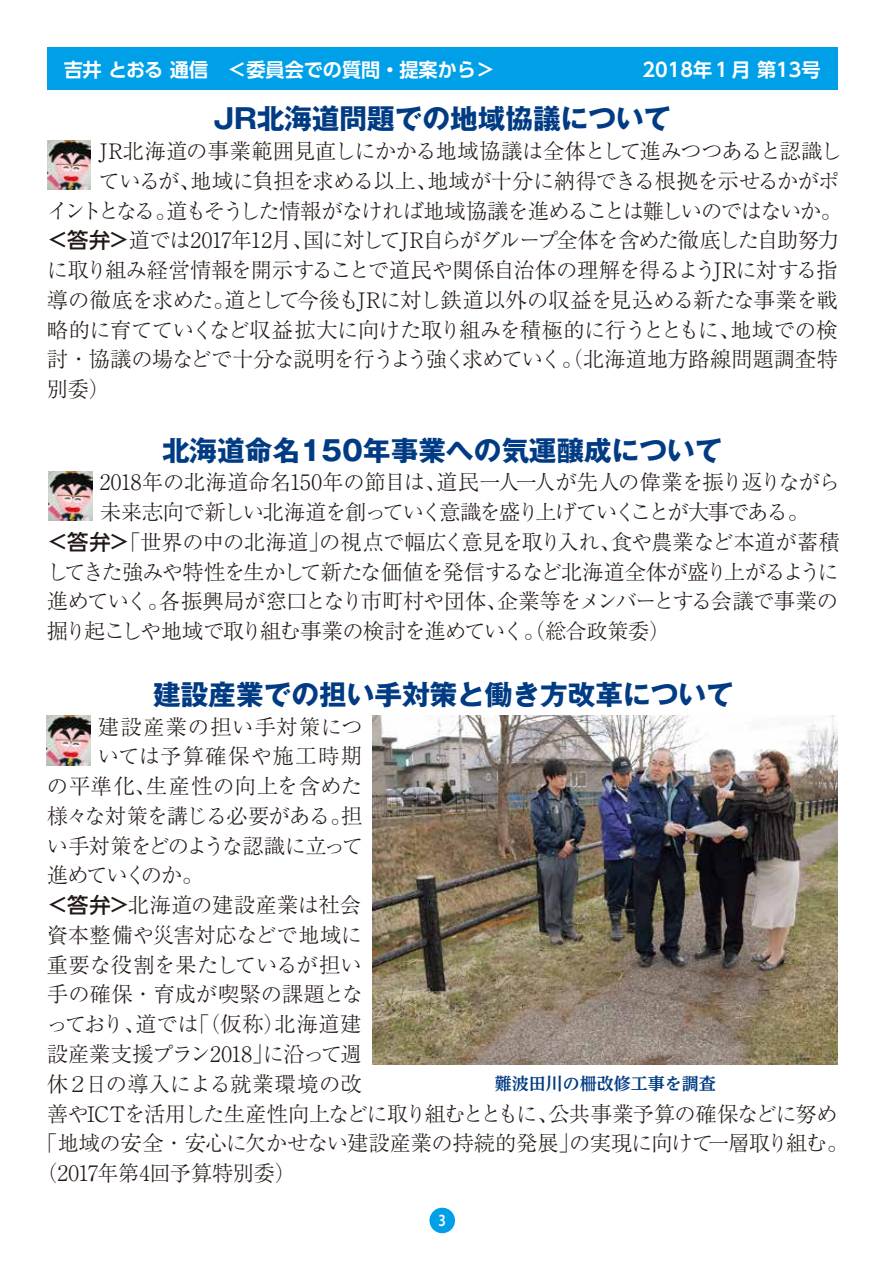
<style>
.page{position:relative;width:893px;height:1263px;background:#fff}
.page>*{position:absolute;margin:0;border:0;box-sizing:border-box;transform-origin:0 0}
.t1{font:700 27.6px "Gothic MB101 Pr 6";color:#003b83}
.t2{font:300 21.3px "Ryumin Pr 6";letter-spacing:-.03em;color:#221815}
.t3{font:300 21.3px "Ryumin Pr 6";letter-spacing:-.05em;color:#221815}
.t4{font:300 21.3px "Ryumin Pr 6";letter-spacing:-.075em;color:#221815}
.t5{font:300 21.3px "Ryumin Pr 6";letter-spacing:-.07em;color:#221815}
.t6{font:300 21.3px "Ryumin Pr 6";letter-spacing:.01em;color:#221815}
.t7{font:300 21.3px "Ryumin Pr 6";letter-spacing:-.005em;color:#221815}
.t8{font:300 21.3px "Ryumin Pr 6";letter-spacing:.055em;color:#221815}
.t9{font:300 21.3px "Ryumin Pr 6";letter-spacing:-.055em;color:#221815}
.t10{font:300 21.3px "Ryumin Pr 6";letter-spacing:.035em;color:#221815}
.t11{font:300 21.3px "Ryumin Pr 6";letter-spacing:.005em;color:#221815}
.t12{font:300 21.3px "Ryumin Pr 6";letter-spacing:-.01em;color:#221815}
.t13{font:300 21.3px "Ryumin Pr 6";letter-spacing:-.085em;color:#221815}
.t14{font:700 19.2px "UD Shin Go Pro De";color:#fff}
.t15{font:600 17.25px "Myriad Pro";color:#fff;scale:.8 1}
.t16{font:700 16.95px "UD Reimin Pro";color:#003b83}
.s1{font-family:"UD Shin Go Pro";font-weight:500}
</style>
<div class="page">
<div style="left:429px;top:1208px;width:26px;height:25px;background:#00a0e9;border-radius:50%"></div>
<div style="left:47px;top:47px;width:791px;height:42px;background:#00a0e9"></div>
<img style="left:48px;top:140px;width:43px;height:50px">
<img style="left:49px;top:472px;width:43px;height:49px">
<img style="left:47px;top:716px;width:43px;height:49px">
<img style="left:373px;top:716px;width:465px;height:348px">
<p class="t14" style="left:64px;top:54px;width:433px">吉井とおる通信　＜委員会での質問・提案から＞</p>
<p class="t14" style="left:642px;top:54px;width:180px">2018年１月第13号</p>
<p class="t1" style="left:213px;top:96px;width:460px">JR北海道問題での地域協議について</p>
<p class="t2" style="left:99px;top:134px;width:745px">JR北海道の事業範囲見直しにかかる地域協議は全体として進みつつあると認識し</p>
<p class="t2" style="left:99px;top:164px;width:742px">ているが、地域に負担を求める以上、地域が十分に納得できる根拠を示せるかがポ</p>
<p class="t4" style="left:47px;top:194px;width:797px">イントとなる。道もそうした情報がなければ地域協議を進めることは難しいのではないか。</p>
<p class="t3" style="left:47px;top:224px;width:794px"><span class="s1">＜答弁＞</span>道では2017年12月、国に対してJR自らがグループ全体を含めた徹底した自助努力</p>
<p class="t2" style="left:47px;top:253px;width:792px">に取り組み経営情報を開示することで道民や関係自治体の理解を得るようJRに対する指</p>
<p class="t2" style="left:47px;top:283px;width:792px">導の徹底を求めた。道として今後もJRに対し鉄道以外の収益を見込める新たな事業を戦</p>
<p class="t2" style="left:47px;top:313px;width:792px">略的に育てていくなど収益拡大に向けた取り組みを積極的に行うとともに、地域での検</p>
<p class="t2" style="left:47px;top:343px;width:793px">討・協議の場などで十分な説明を行うよう強く求めていく。（北海道地方路線問題調査特</p>
<p class="t2" style="left:47px;top:372px;width:65px">別委）</p>
<p class="t1" style="left:162px;top:427px;width:562px">北海道命名150年事業への気運醸成について</p>
<p class="t2" style="left:100px;top:466px;width:742px">2018年の北海道命名150年の節目は、道民一人一人が先人の偉業を振り返りながら</p>
<p class="t5" style="left:100px;top:495px;width:711px">未来志向で新しい北海道を創っていく意識を盛り上げていくことが大事である。</p>
<p class="t2" style="left:47px;top:525px;width:795px"><span class="s1">＜答弁＞</span>「世界の中の北海道」の視点で幅広く意見を取り入れ、食や農業など本道が蓄積</p>
<p class="t3" style="left:47px;top:555px;width:793px">してきた強みや特性を生かして新たな価値を発信するなど北海道全体が盛り上がるように</p>
<p class="t2" style="left:47px;top:585px;width:793px">進めていく。各振興局が窓口となり市町村や団体、企業等をメンバーとする会議で事業の</p>
<p class="t2" style="left:47px;top:614px;width:625px">掘り起こしや地域で取り組む事業の検討を進めていく。（総合政策委）</p>
<p class="t1" style="left:153px;top:671px;width:582px">建設産業での担い手対策と働き方改革について</p>
<p class="t8" style="left:98px;top:710px;width:266px">建設産業の担い手対策につ</p>
<p class="t8" style="left:98px;top:740px;width:266px">いては予算確保や施工時期</p>
<p class="t10" style="left:47px;top:769px;width:317px">の平準化、生産性の向上を含めた</p>
<p class="t3" style="left:47px;top:799px;width:317px">様々な対策を講じる必要がある。担</p>
<p class="t9" style="left:47px;top:829px;width:318px">い手対策をどのような認識に立って</p>
<p class="t13" style="left:47px;top:859px;width:158px">進めていくのか。</p>
<p class="t11" style="left:47px;top:888px;width:316px"><span class="s1">＜答弁＞</span>北海道の建設産業は社会</p>
<p class="t7" style="left:47px;top:918px;width:317px">資本整備や災害対応などで地域に</p>
<p class="t12" style="left:47px;top:948px;width:316px">重要な役割を果たしているが担い</p>
<p class="t6" style="left:47px;top:978px;width:318px">手の確保・育成が喫緊の課題とな</p>
<p class="t6" style="left:47px;top:1007px;width:316px">っており、道では「（仮称）北海道建</p>
<p class="t2" style="left:47px;top:1037px;width:316px">設産業支援プラン2018」に沿って週</p>
<p class="t7" style="left:47px;top:1067px;width:317px">休２日の導入による就業環境の改</p>
<p class="t2" style="left:47px;top:1097px;width:792px">善やICTを活用した生産性向上などに取り組むとともに、公共事業予算の確保などに努め</p>
<p class="t2" style="left:36px;top:1126px;width:814px">「地域の安全・安心に欠かせない建設産業の持続的発展」の実現に向けて一層取り組む。</p>
<p class="t2" style="left:36px;top:1156px;width:262px">（2017年第4回予算特別委）</p>
<p class="t16" style="left:495px;top:1069px;width:223px">難波田川の柵改修工事を調査</p>
<p class="t15" style="left:438px;top:1209px;width:11px">3</p>
</div>
